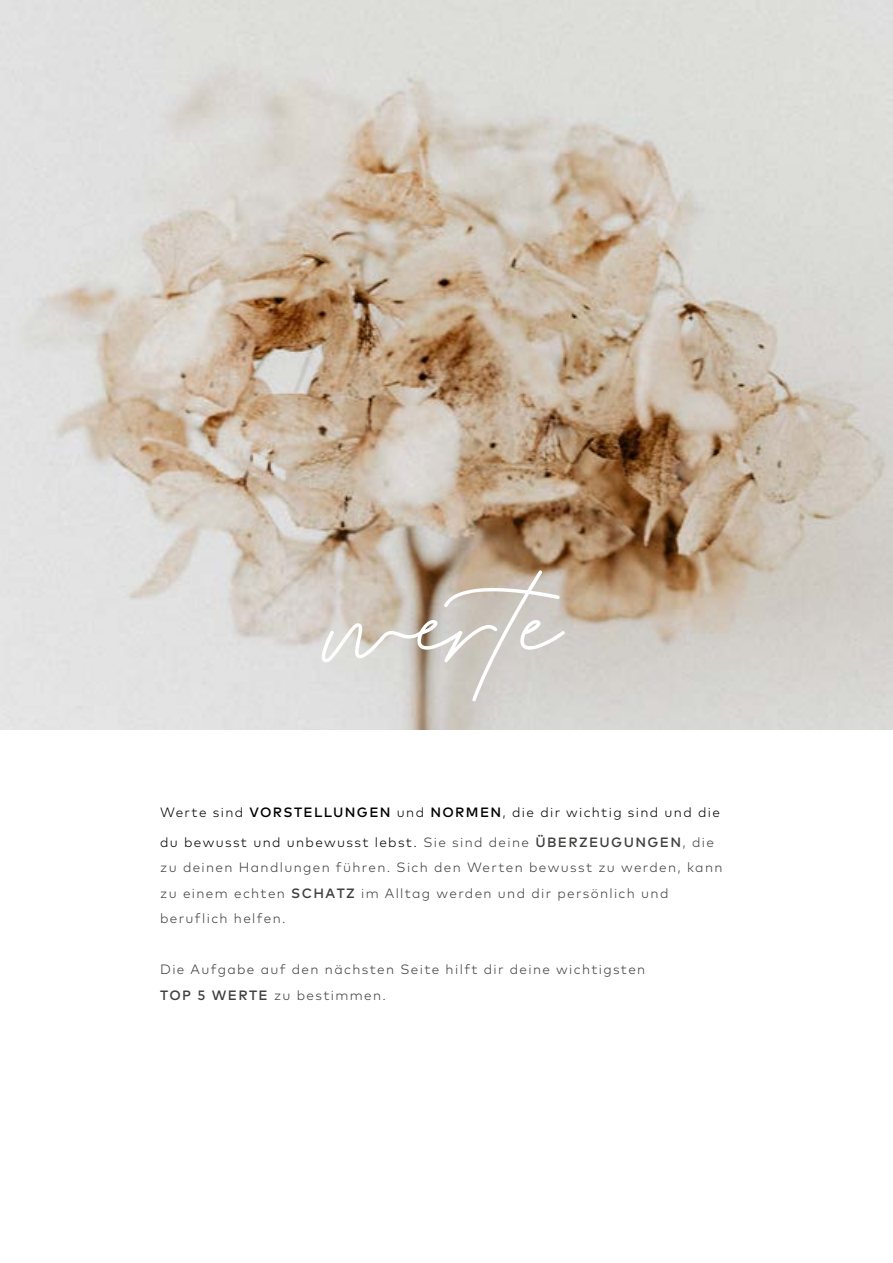
<style>
.page{position:relative;width:893px;height:1263px;background:#fff}
.page>*{position:absolute;margin:0;border:0;box-sizing:border-box;transform-origin:0 0}
.t1{font:700 154.5px "Serenity";color:#fff}
.t2{font:300 13.5px/25.5px "Mark";letter-spacing:.1em;color:#40403f}
.t3{font:300 13.5px "Mark";letter-spacing:.1em;color:#000}
.s1{font-weight:500}
.s2{color:#000}
</style>
<div class="page">
<img style="left:0;top:0;width:893px;height:729px">
<h1 class="t1" style="left:330px;top:535px;width:291px">werte</h1>
<p class="t3" style="left:160px;top:804px;width:561px">Werte sind <span class="s1">VORSTELLUNGEN</span> und <span class="s1">NORMEN</span>, die dir wichtig sind und die</p>
<p class="t2" style="left:160px;top:829px;width:564px"><span class="s2">du bewusst und unbewusst lebst.</span> Sie sind deine <span class="s1">ÜBERZEUGUNGEN</span>, die zu deinen Handlungen führen. Sich den Werten bewusst zu werden, kann zu einem echten <span class="s1">SCHATZ</span> im Alltag werden und dir persönlich und beruflich helfen.</p>
<p class="t2" style="left:160px;top:956px;width:487px">Die Aufgabe auf den nächsten Seite hilft dir deine wichtigsten<br><span class="s1">TOP 5 WERTE</span> zu bestimmen.</p>
</div>
